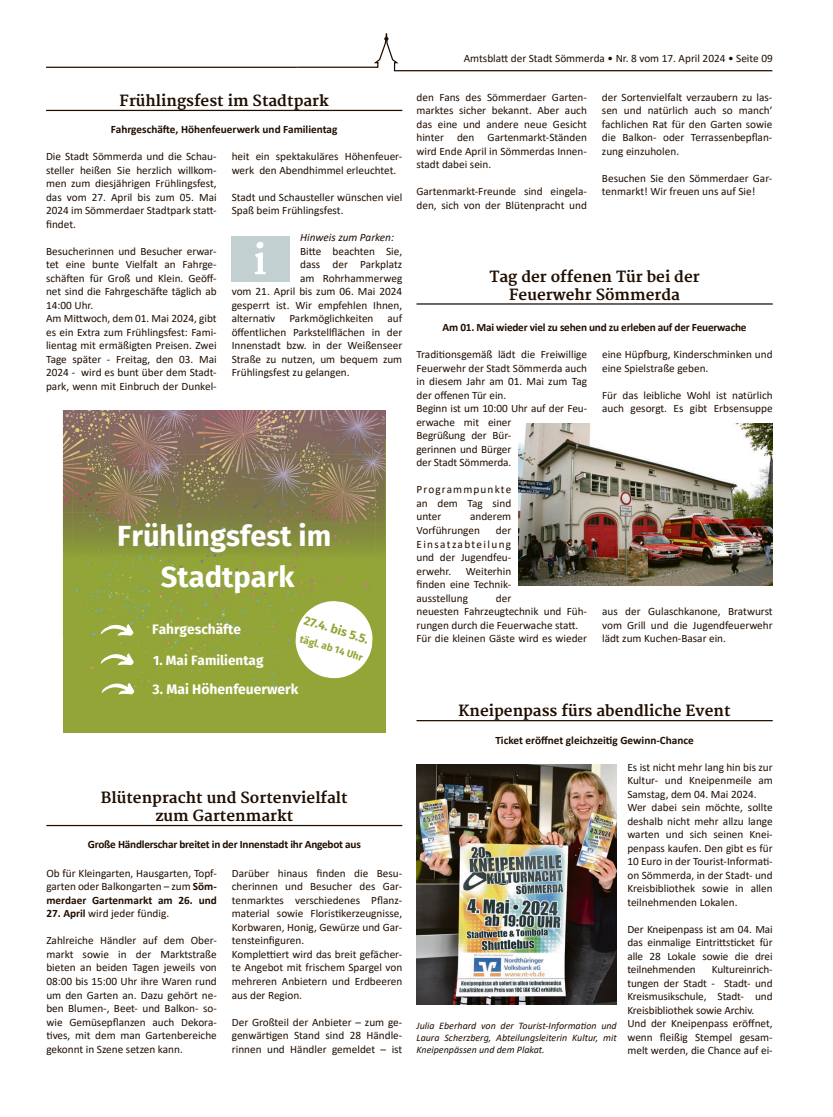
<style>
.page{position:relative;width:833px;height:1117px;background:#fff}
.page>*{position:absolute;margin:0;border:0;box-sizing:border-box;transform-origin:0 0}
.t1{font:700 29px/40.6px "Fira Sans";color:#fff;text-align:center}
.t2{font:700 15px/18px "Merriweather";color:#200e00;text-align:center}
.t3{font:700 13.88px "Fira Sans";color:#fff}
.t4{font:700 13.75px "Fira Sans";color:#fff}
.t5{font:700 13.5px "Fira Sans";color:#fff}
.t6{font:700 12.38px "Fira Sans";color:#93a538}
.t7{font:11.25px/13.5px "Calibri";color:#200e00}
.t8{font:700 11.25px "Calibri";letter-spacing:-.02em;color:#200e00}
.t9{font:700 11.25px "Calibri";color:#200e00}
.t10{font:italic 11.25px "Calibri";color:#200e00}
.t11{font:italic 10px/12px "Calibri";color:#200e00;text-align:justify}
.t12{font:700 10px "Fira Sans";color:#93a538}
.s1{font-weight:700}
</style>
<div class="page">
<hr style="left:394px;top:70px;width:378px;height:1px;background:#200e00">
<svg style="left:296px;top:33px;width:104px;height:39px"></svg>
<hr style="left:46px;top:67px;width:251px;height:1px;background:#200e00">
<hr style="left:46px;top:824px;width:356px;height:2px;background:#200e00">
<hr style="left:46px;top:110px;width:356px;height:1px;background:#200e00">
<div style="left:231px;top:236px;width:58px;height:45px;background:#c3d0d2"></div>
<svg style="left:255px;top:242px;width:11px;height:32px"></svg>
<hr style="left:416px;top:303px;width:356px;height:1px;background:#200e00">
<img style="left:518px;top:423px;width:254px;height:162px">
<hr style="left:416px;top:719px;width:356px;height:2px;background:#200e00">
<img style="left:416px;top:764px;width:201px;height:240px">
<div style="left:63px;top:410px;width:322px;height:322px;background:#93a538"></div>
<img style="left:63px;top:512px;width:322px;height:39px">
<img style="left:73px;top:508px;width:302px;height:192px">
<img style="left:63px;top:410px;width:39px;height:102px">
<img style="left:73px;top:454px;width:10px;height:58px">
<img style="left:110px;top:410px;width:73px;height:31px">
<img style="left:102px;top:410px;width:8px;height:29px">
<img style="left:83px;top:474px;width:100px;height:54px">
<img style="left:88px;top:439px;width:22px;height:15px">
<img style="left:83px;top:454px;width:27px;height:58px">
<img style="left:110px;top:441px;width:73px;height:33px">
<img style="left:102px;top:454px;width:8px;height:20px">
<img style="left:183px;top:410px;width:139px;height:44px">
<img style="left:183px;top:454px;width:117px;height:54px">
<img style="left:183px;top:454px;width:21px;height:20px">
<svg style="left:183px;top:474px;width:1px;height:14px"></svg>
<svg style="left:183px;top:447px;width:3px;height:7px"></svg>
<img style="left:322px;top:410px;width:63px;height:49px">
<img style="left:256px;top:454px;width:44px;height:3px">
<img style="left:375px;top:459px;width:10px;height:64px">
<img style="left:300px;top:459px;width:75px;height:64px">
<img style="left:300px;top:439px;width:22px;height:69px">
<img style="left:322px;top:454px;width:53px;height:5px">
<svg style="left:295px;top:601px;width:77px;height:77px"></svg>
<svg style="left:101px;top:624px;width:32px;height:11px"></svg>
<svg style="left:102px;top:682px;width:32px;height:12px"></svg>
<svg style="left:101px;top:653px;width:33px;height:12px"></svg>
<h2 class="t2" style="left:120px;top:92px;width:211px">Frühlingsfest im Stadtpark</h2>
<p class="t9" style="left:111px;top:121px;width:228px">Fahrgeschäfte, Höhenfeuerwerk und Familientag</p>
<p class="t7" style="left:46px;top:149px;width:172px;text-align:justify">Die Stadt Sömmerda und die Schau&shy;steller heißen Sie herzlich willkom&shy;men zum diesjährigen Frühlingsfest, das vom 27. April bis zum 05. Mai 2024 im Sömmerdaer Stadtpark statt&shy;findet.</p>
<p class="t7" style="left:46px;top:244px;width:172px">Besucherinnen und Besucher erwar&shy;tet eine bunte Vielfalt an Fahrge&shy;schäften für Groß und Klein. Geöff&shy;net sind die Fahrgeschäfte täglich ab 14:00 Uhr.<br>Am Mittwoch, dem 01. Mai 2024, gibt es ein Extra zum Frühlingsfest: Fami&shy;lientag mit ermäßigten Preisen. Zwei Tage später - Freitag, den 03. Mai 2024 - wird es bunt über dem Stadt&shy;park, wenn mit Einbruch der Dunkel-</p>
<p class="t7" style="left:232px;top:149px;width:172px">heit ein spektakuläres Höhenfeuer&shy;werk den Abendhimmel erleuchtet.</p>
<p class="t7" style="left:232px;top:190px;width:172px">Stadt und Schausteller wünschen viel<br>Spaß beim Frühlingsfest.</p>
<p class="t10" style="left:300px;top:230px;width:95px">Hinweis zum Parken:</p>
<p class="t7" style="left:300px;top:244px;width:104px">Bitte beachten Sie,</p>
<p class="t7" style="left:300px;top:257px;width:104px">dass der Parkplatz</p>
<p class="t7" style="left:300px;top:271px;width:104px">am Rohrhammerweg</p>
<p class="t7" style="left:232px;top:284px;width:172px">vom 21. April bis zum 06. Mai 2024</p>
<p class="t7" style="left:232px;top:298px;width:172px">gesperrt ist. Wir empfehlen Ihnen,</p>
<p class="t7" style="left:232px;top:311px;width:172px">alternativ Parkmöglichkeiten auf</p>
<p class="t7" style="left:232px;top:325px;width:172px">öffentlichen Parkstellflächen in der</p>
<p class="t7" style="left:232px;top:338px;width:172px">Innenstadt bzw. in der Weißenseer</p>
<p class="t7" style="left:232px;top:352px;width:172px">Straße zu nutzen, um bequem zum</p>
<p class="t7" style="left:232px;top:365px;width:119px">Frühlingsfest zu gelangen.</p>
<h1 class="t1" style="left:117px;top:514px;width:216px">Frühlingsfest im<br>Stadtpark</h1>
<p class="t6" style="left:307px;top:609px;width:68px;rotate:17deg">27.4. bis 5.5.</p>
<p class="t4" style="left:152px;top:617px;width:91px">Fahrgeschäfte</p>
<p class="t5" style="left:153px;top:649px;width:112px">1. Mai Familientag</p>
<p class="t3" style="left:153px;top:677px;width:147px">3. Mai Höhenfeuerwerk</p>
<p class="t12" style="left:303px;top:630px;width:67px;rotate:17deg">tägl. ab 14 Uhr</p>
<h2 class="t2" style="left:101px;top:789px;width:248px">Blütenpracht und Sortenvielfalt zum Gartenmarkt</h2>
<p class="t8" style="left:88px;top:836px;width:275px">Große Händlerschar breitet in der Innenstadt ihr Angebot aus</p>
<p class="t7" style="left:46px;top:865px;width:172px;text-align:justify">Ob für Kleingarten, Hausgarten, Topf&shy;garten oder Balkongarten – zum <span class="s1">Söm&shy;merdaer Gartenmarkt am 26. und</span></p>
<p class="t7" style="left:46px;top:906px;width:124px"><span class="s1">27. April</span> wird jeder fündig.</p>
<p class="t7" style="left:46px;top:933px;width:172px;text-align:justify">Zahlreiche Händler auf dem Ober&shy;markt sowie in der Marktstraße bieten an beiden Tagen jeweils von 08:00 bis 15:00 Uhr ihre Waren rund um den Garten an. Dazu gehört ne&shy;ben Blumen-, Beet- und Balkon- so&shy;wie Gemüsepflanzen auch Dekora&shy;tives, mit dem man Gartenbereiche gekonnt in Szene setzen kann.</p>
<p class="t7" style="left:232px;top:865px;width:172px">Darüber hinaus finden die Besu&shy;cherinnen und Besucher des Gar&shy;tenmarktes verschiedenes Pflanz&shy;material sowie Floristikerzeugnisse,<br>Korbwaren, Honig, Gewürze und Gar&shy;tensteinfiguren.<br>Komplettiert wird das breit gefächer&shy;te Angebot mit frischem Spargel von mehreren Anbietern und Erdbeeren aus der Region.</p>
<p class="t7" style="left:232px;top:1014px;width:172px;text-align:justify">Der Großteil der Anbieter – zum ge&shy;genwärtigen Stand sind 28 Händle&shy;rinnen und Händler gemeldet – ist</p>
<p class="t7" style="left:464px;top:51px;width:310px">Amtsblatt der Stadt Sömmerda • Nr. 8 vom 17. April 2024 • Seite 09</p>
<p class="t7" style="left:416px;top:90px;width:172px;text-align:justify">den Fans des Sömmerdaer Garten&shy;marktes sicher bekannt. Aber auch das eine und andere neue Gesicht hinter den Gartenmarkt-Ständen wird Ende April in Sömmerdas Innen&shy;stadt dabei sein.</p>
<p class="t7" style="left:416px;top:184px;width:172px">Gartenmarkt-Freunde sind eingela&shy;den, sich von der Blütenpracht und</p>
<p class="t7" style="left:602px;top:90px;width:172px;text-align:justify">der Sortenvielfalt verzaubern zu las&shy;sen und natürlich auch so manch‘ fachlichen Rat für den Garten sowie die Balkon- oder Terrassenbepflan&shy;zung einzuholen.</p>
<p class="t7" style="left:602px;top:171px;width:172px">Besuchen Sie den Sömmerdaer Gar&shy;tenmarkt! Wir freuen uns auf Sie!</p>
<h2 class="t2" style="left:489px;top:268px;width:212px">Tag der offenen Tür bei der<br>Feuerwehr Sömmerda</h2>
<p class="t8" style="left:442px;top:319px;width:305px">Am 01. Mai wieder viel zu sehen und zu erleben auf der Feuerwache</p>
<p class="t7" style="left:416px;top:347px;width:172px">Traditionsgemäß lädt die Freiwillige<br>Feuerwehr der Stadt Sömmerda auch in diesem Jahr am 01. Mai zum Tag der offenen Tür ein.<br>Beginn ist um 10:00 Uhr auf der Feu&shy;erwache mit einer<br>Begrüßung der Bür-<br>gerinnen und Bürger<br>der Stadt Sömmerda.</p>
<p class="t7" style="left:416px;top:482px;width:96px;text-align:justify">Programmpunkte an dem Tag sind unter</p>
<p class="t7" style="left:602px;top:347px;width:172px">eine Hüpfburg, Kinderschminken und eine Spielstraße geben.</p>
<p class="t7" style="left:602px;top:388px;width:172px">Für das leibliche Wohl ist natürlich auch gesorgt. Es gibt Erbsensuppe</p>
<p class="t7" style="left:416px;top:509px;width:96px;text-indent:54px">anderem<br>Vorführungen</p>
<p class="t7" style="left:416px;top:523px;width:96px;text-align:justify;text-indent:79px">der Einsatzabteilung und der Jugendfeu&shy;erwehr.</p>
<p class="t7" style="left:416px;top:563px;width:96px;text-align:justify;text-indent:49px">Weiterhin finden eine Technik&shy;ausstellung</p>
<p class="t7" style="left:416px;top:590px;width:172px;text-indent:79px">der<br>neuesten Fahrzeugtechnik und Füh&shy;rungen durch die Feuerwache statt.<br>Für die kleinen Gäste wird es wieder</p>
<p class="t7" style="left:602px;top:604px;width:172px;text-align:justify">aus der Gulaschkanone, Bratwurst vom Grill und die Jugendfeuerwehr lädt zum Kuchen-Basar ein.</p>
<h2 class="t2" style="left:458px;top:702px;width:273px">Kneipenpass fürs abendliche Event</h2>
<p class="t9" style="left:495px;top:731px;width:200px">Ticket eröffnet gleichzeitig Gewinn-Chance</p>
<p class="t7" style="left:627px;top:759px;width:147px">Es ist nicht mehr lang hin bis zur<br>Kultur- und Kneipenmeile am<br>Samstag, dem 04. Mai 2024.<br>Wer dabei sein möchte, sollte deshalb nicht mehr allzu lange warten und sich seinen Knei&shy;penpass kaufen. Den gibt es für<br>10 Euro in der Tourist-Informati&shy;on Sömmerda, in der Stadt- und<br>Kreisbibliothek sowie in allen teilnehmenden Lokalen.</p>
<p class="t7" style="left:627px;top:921px;width:147px;text-align:justify">Der Kneipenpass ist am 04. Mai das einmalige Eintrittsticket für alle 28 Lokale sowie die drei teilnehmenden</p>
<p class="t7" style="left:627px;top:962px;width:147px;text-indent:84px">Kultureinrich&shy;tungen der Stadt - Stadt- und<br>Kreismusikschule, Stadt- und<br>Kreisbibliothek sowie Archiv.<br>Und der Kneipenpass eröffnet, wenn fleißig Stempel gesam&shy;melt werden, die Chance auf ei-</p>
<p class="t11" style="left:416px;top:1019px;width:202px">Julia Eberhard von der Tourist-Information und Laura Scherzberg, Abteilungsleiterin Kultur, mit Kneipenpässen und dem Plakat.</p>
</div>
